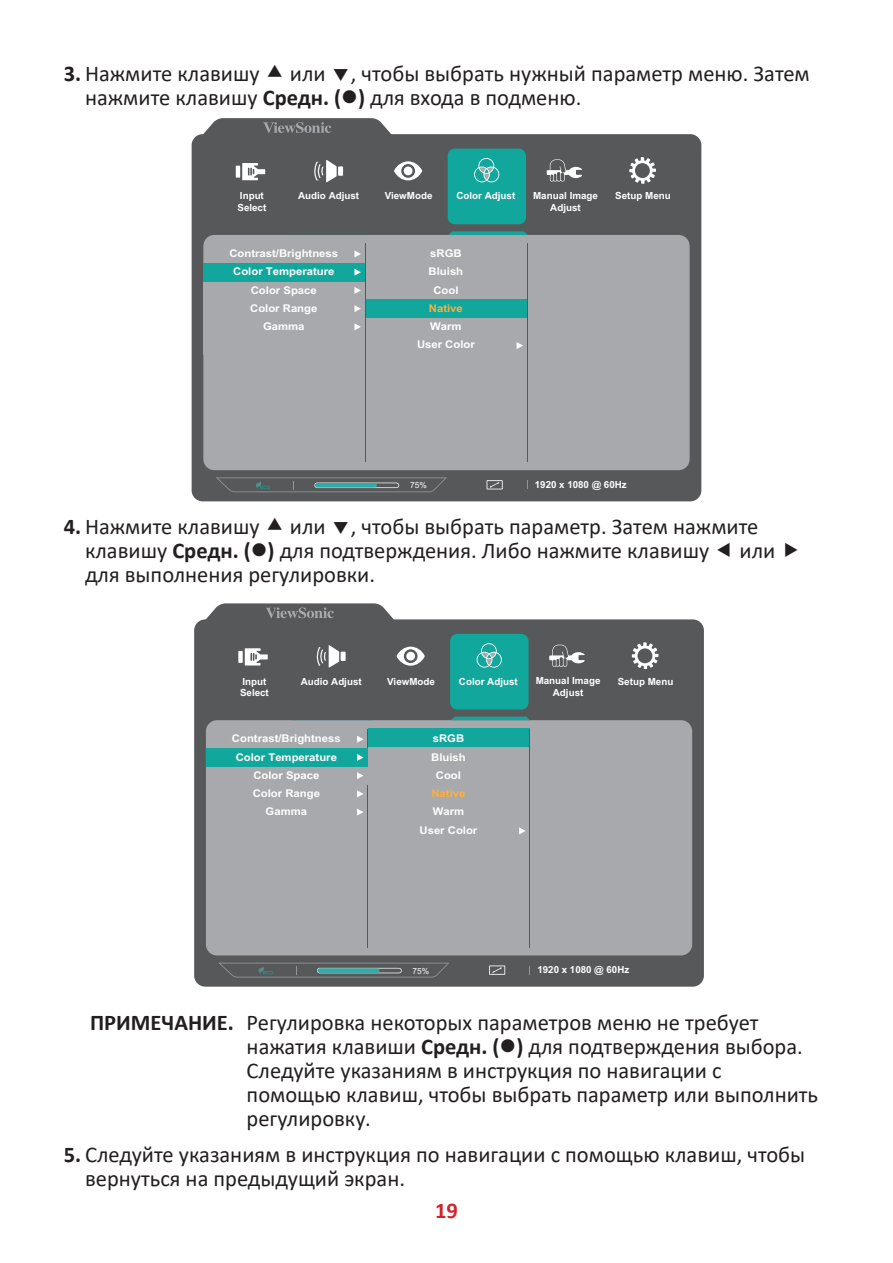
<style>
.page{position:relative;width:893px;height:1263px;background:#fff}
.page>*{position:absolute;margin:0;border:0;box-sizing:border-box;transform-origin:0 0}
.t1{font:22.5px/24px "Calibri";color:#231f20}
.t2{font:700 22.5px "Calibri";color:#d1232a}
.t3{font:700 10.65px/18.3px "Arial";color:#fff;text-align:center;scale:1.06 1}
.t4{font:700 10.65px "Arial";color:#fbb043;scale:1.06 1}
.t5{font:700 10.65px "Arial";color:#fbb041;scale:1.06 1}
.t6{font:700 9.75px/11.7px "Arial";color:#fff}
.t7{font:8.4px "Arial";color:#fff}
.s1{font-weight:700}
</style>
<div class="page">
<div style="left:192px;top:134px;width:509px;height:367px;background:#57585a;border-radius:11px"></div>
<div style="left:203px;top:235px;width:487px;height:235px;background:#a8a9ad;border-radius:11px"></div>
<div style="left:448px;top:149px;width:78px;height:75px;background:#12a79d;border-radius:7px"></div>
<svg style="left:354px;top:323px;width:7px;height:7px"></svg>
<svg style="left:354px;top:305px;width:7px;height:7px"></svg>
<svg style="left:354px;top:250px;width:7px;height:7px"></svg>
<div style="left:366px;top:299px;width:161px;height:19px;background:#12a79d"></div>
<hr style="left:527px;top:243px;width:1px;height:219px;background:#57585a">
<hr style="left:365px;top:243px;width:1px;height:219px;background:#57585a">
<svg style="left:487px;top:480px;width:16px;height:9px"></svg>
<svg style="left:216px;top:477px;width:231px;height:15px"></svg>
<svg style="left:199px;top:118px;width:197px;height:17px"></svg>
<svg style="left:448px;top:231px;width:80px;height:4px"></svg>
<svg style="left:517px;top:342px;width:6px;height:7px"></svg>
<svg style="left:629px;top:157px;width:27px;height:27px"></svg>
<svg style="left:394px;top:161px;width:28px;height:19px"></svg>
<div style="left:404px;top:166px;width:8px;height:9px;background:#fff;border-radius:50%"></div>
<svg style="left:547px;top:159px;width:35px;height:23px"></svg>
<hr style="left:236px;top:166px;width:4px;height:12px;background:#fff">
<svg style="left:242px;top:163px;width:23px;height:17px"></svg>
<div style="left:338px;top:166px;width:5px;height:10px;background:#fff"></div>
<svg style="left:314px;top:160px;width:23px;height:22px"></svg>
<svg style="left:474px;top:158px;width:25px;height:24px"></svg>
<svg style="left:354px;top:287px;width:7px;height:7px"></svg>
<div style="left:203px;top:263px;width:162px;height:18px;background:#12a79d"></div>
<svg style="left:354px;top:269px;width:7px;height:7px"></svg>
<div style="left:194px;top:619px;width:510px;height:368px;background:#57585a;border-radius:11px"></div>
<div style="left:206px;top:720px;width:486px;height:235px;background:#a8a9ad;border-radius:11px"></div>
<div style="left:450px;top:634px;width:79px;height:75px;background:#12a79d;border-radius:7px"></div>
<svg style="left:357px;top:808px;width:6px;height:8px"></svg>
<svg style="left:357px;top:790px;width:6px;height:7px"></svg>
<svg style="left:357px;top:736px;width:6px;height:7px"></svg>
<div style="left:368px;top:728px;width:162px;height:18px;background:#12a79d"></div>
<hr style="left:530px;top:729px;width:1px;height:218px;background:#57585a">
<hr style="left:368px;top:729px;width:1px;height:218px;background:#57585a">
<svg style="left:489px;top:965px;width:16px;height:10px"></svg>
<svg style="left:219px;top:963px;width:230px;height:14px"></svg>
<svg style="left:201px;top:603px;width:198px;height:18px"></svg>
<svg style="left:293px;top:720px;width:79px;height:1px"></svg>
<svg style="left:451px;top:717px;width:79px;height:3px"></svg>
<svg style="left:519px;top:827px;width:7px;height:7px"></svg>
<svg style="left:632px;top:642px;width:26px;height:27px"></svg>
<svg style="left:397px;top:647px;width:28px;height:19px"></svg>
<div style="left:406px;top:652px;width:9px;height:8px;background:#fff;border-radius:50%"></div>
<svg style="left:549px;top:645px;width:36px;height:22px"></svg>
<div style="left:238px;top:651px;width:5px;height:12px;background:#fff"></div>
<svg style="left:245px;top:648px;width:23px;height:17px"></svg>
<div style="left:341px;top:652px;width:5px;height:9px;background:#fff"></div>
<svg style="left:316px;top:645px;width:23px;height:23px"></svg>
<svg style="left:477px;top:643px;width:25px;height:25px"></svg>
<svg style="left:357px;top:772px;width:6px;height:7px"></svg>
<div style="left:206px;top:748px;width:162px;height:18px;background:#12a79d"></div>
<svg style="left:357px;top:754px;width:6px;height:7px"></svg>
<p class="t1" style="left:85px;top:61px;width:726px;text-indent:205px">или , чтобы выбрать нужный параметр меню. Затем нажмите клавишу <span class="s1">Средн. (</span>●<span class="s1">)</span> для входа в подменю.</p>
<p class="t1" style="left:64px;top:61px;width:197px"><span class="s1">3.</span> Нажмите клавишу</p>
<p class="t6" style="left:385px;top:190px;width:49px">ViewMode</p>
<p class="t6" style="left:456px;top:190px;width:60px">Color Adjust</p>
<p class="t6" style="left:533px;top:190px;width:66px">Manual Image</p>
<p class="t6" style="left:615px;top:190px;width:57px">Setup Menu</p>
<p class="t6" style="left:550px;top:202px;width:32px">Adjust</p>
<p class="t6" style="left:237px;top:190px;width:30px">Input<br>Select</p>
<p class="t6" style="left:298px;top:190px;width:63px">Audio Adjust</p>
<p class="t3" style="left:229px;top:244px;width:104px">Contrast/Brightness<br>Color Temperature<br>Color Space<br>Color Range<br>Gamma</p>
<p class="t3" style="left:429px;top:244px;width:34px">sRGB<br>Bluish<br>Cool</p>
<p class="t4" style="left:429px;top:301px;width:34px">Native</p>
<p class="t3" style="left:417px;top:317px;width:56px">Warm<br>User Color</p>
<p class="t7" style="left:410px;top:480px;width:18px">75%</p>
<p class="t6" style="left:535px;top:479px;width:93px">1920 x 1080 @ 60Hz</p>
<p class="t1" style="left:85px;top:514px;width:675px;text-indent:205px">или , чтобы выбрать параметр. Затем нажмите клавишу <span class="s1">Средн. (</span>●<span class="s1">)</span> для подтверждения. Либо нажмите клавишу</p>
<p class="t1" style="left:64px;top:514px;width:197px"><span class="s1">4.</span> Нажмите клавишу</p>
<p class="t1" style="left:739px;top:538px;width:37px">или</p>
<p class="t1" style="left:85px;top:562px;width:291px">для выполнения регулировки.</p>
<p class="t6" style="left:387px;top:675px;width:49px">ViewMode</p>
<p class="t6" style="left:459px;top:675px;width:60px">Color Adjust</p>
<p class="t6" style="left:536px;top:675px;width:66px">Manual Image</p>
<p class="t6" style="left:618px;top:675px;width:57px">Setup Menu</p>
<p class="t6" style="left:553px;top:687px;width:32px">Adjust</p>
<p class="t6" style="left:240px;top:675px;width:30px">Input<br>Select</p>
<p class="t6" style="left:301px;top:675px;width:63px">Audio Adjust</p>
<p class="t3" style="left:232px;top:729px;width:104px">Contrast/Brightness<br>Color Temperature<br>Color Space<br>Color Range<br>Gamma</p>
<p class="t3" style="left:431px;top:729px;width:34px">sRGB<br>Bluish<br>Cool</p>
<p class="t5" style="left:431px;top:786px;width:34px">Native</p>
<p class="t3" style="left:420px;top:802px;width:56px">Warm<br>User Color</p>
<p class="t7" style="left:413px;top:965px;width:18px">75%</p>
<p class="t6" style="left:537px;top:964px;width:93px">1920 x 1080 @ 60Hz</p>
<p class="t1" style="left:247px;top:1009px;width:573px;text-indent:-156px"><span class="s1">ПРИМЕЧАНИЕ.</span> Регулировка некоторых параметров меню не требует нажатия клавиши <span class="s1">Средн. (</span>●<span class="s1">)</span> для подтверждения выбора.<br>Следуйте указаниям в инструкция по навигации с помощью клавиш, чтобы выбрать параметр или выполнить регулировку.</p>
<p class="t1" style="left:85px;top:1142px;width:722px;text-indent:-21px"><span class="s1">5.</span> Следуйте указаниям в инструкция по навигации с помощью клавиш, чтобы вернуться на предыдущий экран.</p>
<p class="t2" style="left:435px;top:1194px;width:24px">19</p>
</div>
